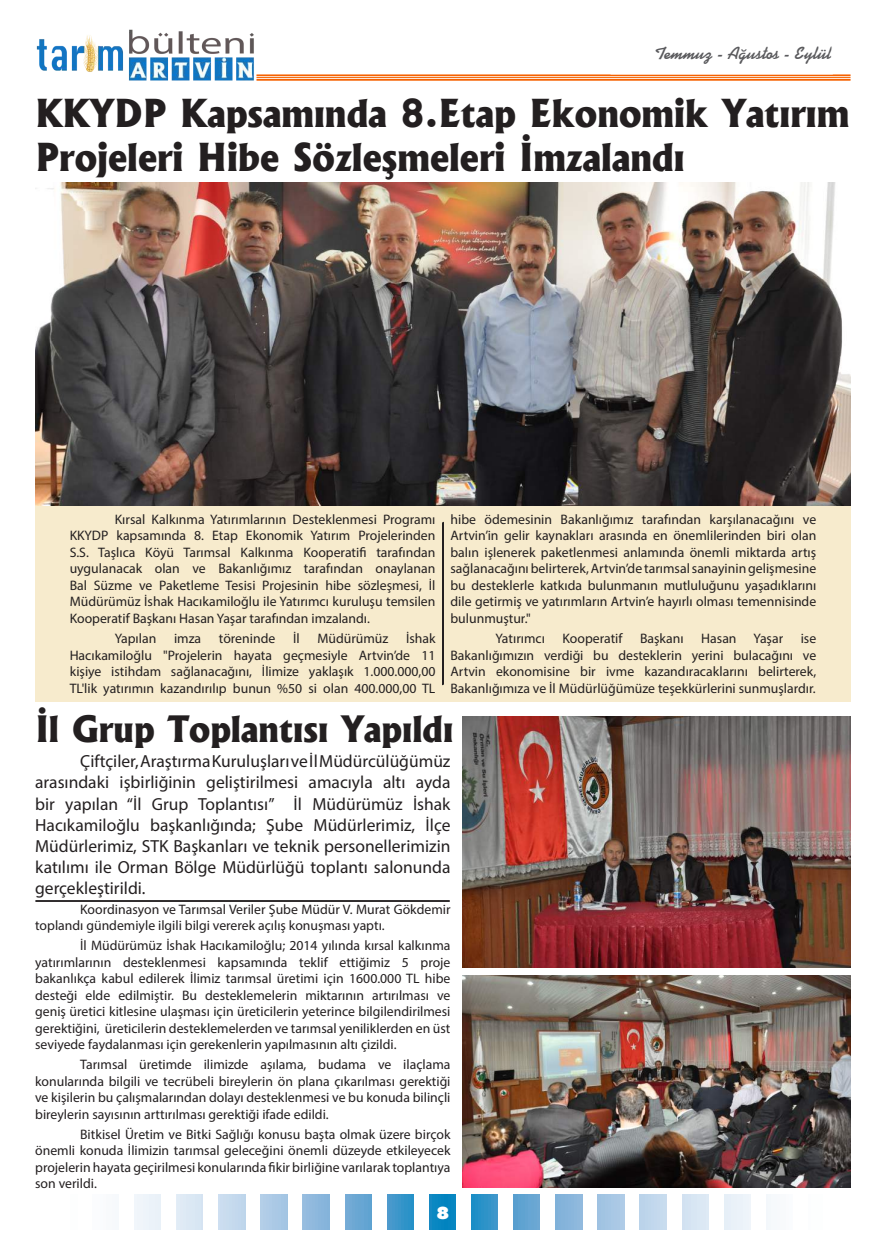
<style>
.page{position:relative;width:886px;height:1241px;background:#fff}
.page>*{position:absolute;margin:0;border:0;box-sizing:border-box;transform-origin:0 0}
.t1{font:800 36.88px/44.2px "Albertus";color:#231f20}
.t2{font:800 34.75px "Albertus";color:#231f20}
.t3{font:17.5px/21px "Myriad Pro";color:#231f20;text-align:justify}
.t4{font:700 17.5px "Kaufmann BT";color:#5a5a5d}
.t5{font:800 16.25px "Futura";color:#fff}
.t6{font:13.75px/16.5px "Myriad Pro";color:#231f20;text-align:justify}
</style>
<div class="page">
<img style="left:36px;top:29px;width:221px;height:52px">
<hr style="left:256px;top:74px;width:594px;height:2px;background:#f66201">
<hr style="left:256px;top:77px;width:594px;height:1px;background:#f66201">
<hr style="left:256px;top:79px;width:594px;height:2px;background:#f66201">
<svg style="left:429px;top:1194px;width:27px;height:34px"></svg>
<svg style="left:471px;top:1194px;width:27px;height:34px"></svg>
<div style="left:387px;top:1194px;width:26px;height:34px;background:linear-gradient(to right,#4e9acd,#2691c7)"></div>
<div style="left:513px;top:1194px;width:27px;height:34px;background:#63a4d2"></div>
<div style="left:345px;top:1194px;width:26px;height:34px;background:#69a6d3"></div>
<div style="left:640px;top:1194px;width:26px;height:34px;background:#c1d7ed"></div>
<div style="left:682px;top:1194px;width:26px;height:34px;background:#d8e6f3"></div>
<div style="left:598px;top:1194px;width:26px;height:34px;background:#a6c7e4"></div>
<div style="left:724px;top:1194px;width:27px;height:34px;background:#ebf2f9"></div>
<div style="left:556px;top:1194px;width:26px;height:34px;background:#88b5dc"></div>
<div style="left:219px;top:1194px;width:26px;height:34px;background:#c5daed"></div>
<div style="left:261px;top:1194px;width:26px;height:34px;background:#abc9e5"></div>
<div style="left:176px;top:1194px;width:27px;height:34px;background:#dbe8f4"></div>
<div style="left:303px;top:1194px;width:26px;height:34px;background:#8db8dd"></div>
<div style="left:134px;top:1194px;width:27px;height:34px;background:#edf4fa"></div>
<div style="left:92px;top:1194px;width:27px;height:34px;background:#fafbfd"></div>
<div style="left:766px;top:1194px;width:27px;height:34px;background:#f7f9fc"></div>
<div style="left:35px;top:479px;width:815px;height:223px;background:#f7ebcd"></div>
<svg style="left:442px;top:521px;width:2px;height:164px"></svg>
<img style="left:35px;top:182px;width:815px;height:323px">
<img style="left:463px;top:975px;width:387px;height:212px">
<img style="left:463px;top:716px;width:387px;height:251px">
<hr style="left:35px;top:900px;width:415px;height:1px;background:#231f20">
<hr style="left:35px;top:901px;width:415px;height:1px;background:#231f20">
<p class="t4" style="left:655px;top:43px;width:178px">Temmuz - Ağustos - Eylül</p>
<h1 class="t1" style="left:35px;top:91px;width:815px">KKYDP Kapsamında 8.Etap Ekonomik Yatırım<br>Projeleri Hibe Sözleşmeleri İmzalandı</h1>
<p class="t6" style="left:70px;top:510px;width:367px;text-indent:45px">Kırsal Kalkınma Yatırımlarının Desteklenmesi Programı KKYDP kapsamında 8. Etap Ekonomik Yatırım Projelerinden S.S. Taşlıca Köyü Tarımsal Kalkınma Kooperatifi tarafından uygulanacak olan ve Bakanlığımız tarafından onaylanan Bal Süzme ve Paketleme Tesisi Projesinin hibe sözleşmesi, İl Müdürümüz İshak Hacıkamiloğlu ile Yatırımcı kuruluşu temsilen Kooperatif Başkanı Hasan Yaşar tarafından imzalandı.</p>
<p class="t6" style="left:115px;top:630px;width:43px">Yapılan</p>
<p class="t6" style="left:174px;top:630px;width:29px">imza</p>
<p class="t6" style="left:219px;top:630px;width:58px">töreninde</p>
<p class="t6" style="left:293px;top:630px;width:8px">İl</p>
<p class="t6" style="left:317px;top:630px;width:73px">Müdürümüz</p>
<p class="t6" style="left:70px;top:630px;width:367px;text-indent:336px">İshak Hacıkamiloğlu "Projelerin hayata geçmesiyle Artvin’de 11 kişiye istihdam sağlanacağını, İlimize yaklaşık 1.000.000,00<br>TL'lik yatırımın kazandırılıp bunun %50 si olan 400.000,00 TL</p>
<p class="t6" style="left:450px;top:510px;width:367px">hibe ödemesinin Bakanlığımız tarafından karşılanacağını ve Artvin’in gelir kaynakları arasında en önemlilerinden biri olan balın işlenerek paketlenmesi anlamında önemli miktarda artış sağlanacağını belirterek, Artvin’de tarımsal sanayinin gelişmesine bu desteklerle katkıda bulunmanın mutluluğunu yaşadıklarını dile getirmiş ve yatırımların Artvin’e hayırlı olması temennisinde bulunmuştur."</p>
<p class="t6" style="left:495px;top:630px;width:51px">Yatırımcı</p>
<p class="t6" style="left:562px;top:630px;width:62px">Kooperatif</p>
<p class="t6" style="left:640px;top:630px;width:45px">Başkanı</p>
<p class="t6" style="left:701px;top:630px;width:83px">Hasan Yaşar</p>
<p class="t6" style="left:450px;top:630px;width:367px;text-indent:350px">ise Bakanlığımızın verdiği bu desteklerin yerini bulacağını ve Artvin ekonomisine bir ivme kazandıracaklarını belirterek, Bakanlığımıza ve İl Müdürlüğümüze teşekkürlerini sunmuşlardır.</p>
<h2 class="t2" style="left:35px;top:706px;width:419px">İl Grup Toplantısı Yapıldı</h2>
<p class="t3" style="left:35px;top:750px;width:417px;text-indent:45px">Çiftçiler, Araştırma Kuruluşları ve İl Müdürcülüğümüz arasındaki işbirliğinin geliştirilmesi amacıyla altı ayda bir yapılan “İl Grup Toplantısı” İl Müdürümüz İshak Hacıkamiloğlu başkanlığında; Şube Müdürlerimiz, İlçe Müdürlerimiz, STK Başkanları ve teknik personellerimizin katılımı ile Orman Bölge Müdürlüğü toplantı salonunda gerçekleştirildi.</p>
<p class="t6" style="left:35px;top:900px;width:417px;text-indent:45px">Koordinasyon ve Tarımsal Veriler Şube Müdür V. Murat Gökdemir toplandı gündemiyle ilgili bilgi vererek açılış konuşması yaptı.</p>
<p class="t6" style="left:35px;top:936px;width:417px;text-indent:45px">İl Müdürümüz İshak Hacıkamiloğlu; 2014 yılında kırsal kalkınma yatırımlarının desteklenmesi kapsamında teklif ettiğimiz 5 proje bakanlıkça kabul edilerek İlimiz tarımsal üretimi için 1600.000 TL hibe desteği elde edilmiştir. Bu desteklemelerin miktarının artırılması ve geniş üretici kitlesine ulaşması için üreticilerin yeterince bilgilendirilmesi gerektiğini, üreticilerin desteklemelerden ve tarımsal yeniliklerden en üst seviyede faydalanması için gerekenlerin yapılmasının altı çizildi.</p>
<p class="t6" style="left:35px;top:1056px;width:417px;text-indent:45px">Tarımsal üretimde ilimizde aşılama, budama ve ilaçlama konularında bilgili ve tecrübeli bireylerin ön plana çıkarılması gerektiği ve kişilerin bu çalışmalarından dolayı desteklenmesi ve bu konuda bilinçli bireylerin sayısının arttırılması gerektiği ifade edildi.</p>
<p class="t6" style="left:35px;top:1125px;width:417px;text-indent:45px">Bitkisel Üretim ve Bitki Sağlığı konusu başta olmak üzere birçok önemli konuda İlimizin tarımsal geleceğini önemli düzeyde etkileyecek projelerin hayata geçirilmesi konularında fikir birliğine varılarak toplantıya son verildi.</p>
<p class="t5" style="left:436px;top:1201px;width:15px">8</p>
</div>
